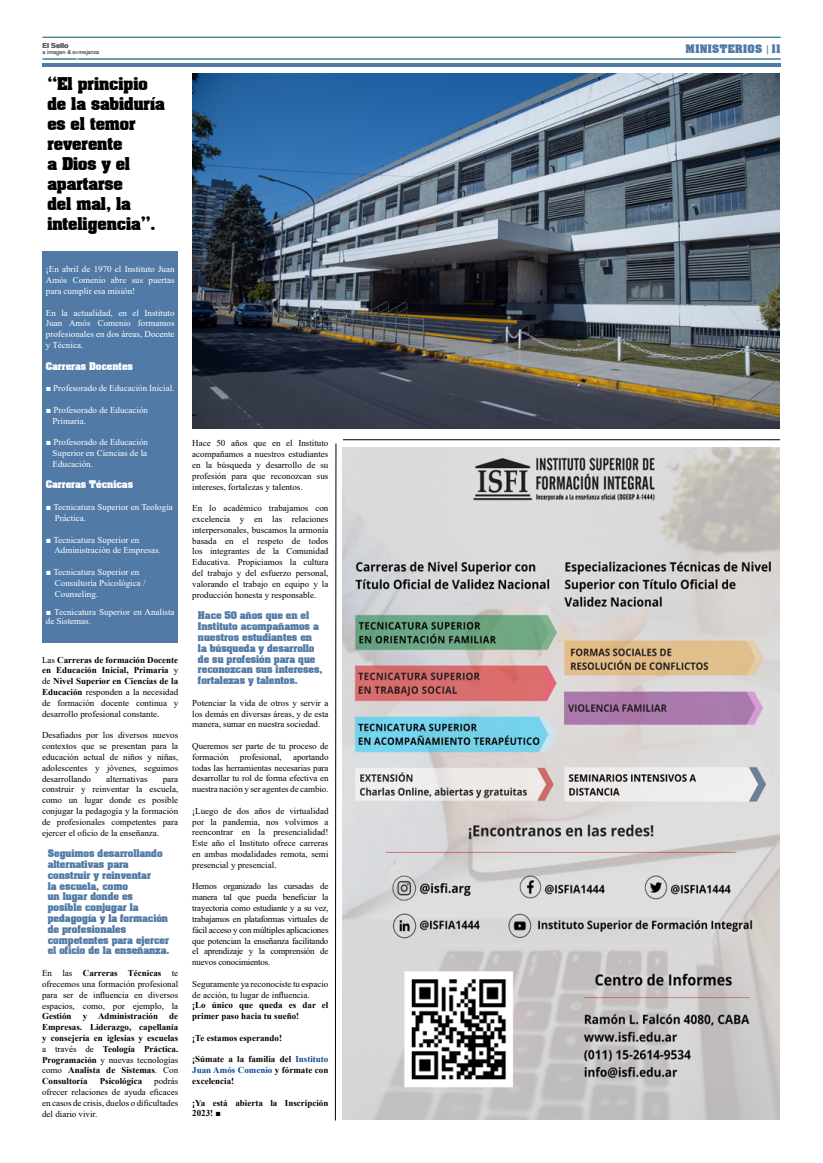
<style>
.page{position:relative;width:823px;height:1163px;background:#fff}
.page>*{position:absolute;margin:0;border:0;box-sizing:border-box;transform-origin:0 0}
.t1{font:700 15px/20px "Aaron";color:#000}
.t2{font:700 10px "Aaron";letter-spacing:.04em;color:#517aa7}
.t3{font:9px/10.8px "Times New Roman";color:#000;text-align:justify}
.t4{font:700 9px/10.8px "Times New Roman";color:#000;text-align:justify}
.t5{font:9px/10.8px "Times New Roman";color:#fff}
.t6{font:700 9px/10.8px "Aaron";color:#517aa7}
.t7{font:700 9px "Aaron";color:#fff}
.t8{font:700 7px "Akzidenz Grotesk BQ";color:#636466}
.t9{font:6px "Akzidenz Grotesk BQ Reg OK";color:#636466}
.s1{font-weight:400}
.s2{font-weight:700}
.s3{color:#0c489b}
.s4{font-family:"Akzidenz Grotesk BQ Reg OK";font-weight:400}
</style>
<div class="page">
<hr style="left:43px;top:59px;width:737px;height:1px;background:#517aa7">
<hr style="left:43px;top:37px;width:737px;height:1px;background:#517aa7">
<hr style="left:43px;top:63px;width:737px;height:4px;background:#517aa7">
<hr style="left:343px;top:439px;width:436px;height:1px;background:#000">
<svg style="left:334px;top:443px;width:2px;height:677px"></svg>
<img style="left:343px;top:447px;width:436px;height:672px">
<div style="left:43px;top:251px;width:135px;height:391px;background:#517aa7"></div>
<img style="left:192px;top:74px;width:587px;height:354px">
<p class="t8" style="left:43px;top:41px;width:27px">El Sello</p>
<p class="t9" style="left:43px;top:48px;width:58px">a imagen &amp; semejanza</p>
<h1 class="t1" style="left:47px;top:72px;width:119px">“El principio de la sabiduría es el temor reverente<br>a Dios y el apartarse<br>del mal, la inteligencia”.</h1>
<p class="t5" style="left:46px;top:263px;width:130px;text-align:justify">¡En abril de 1970 el Instituto Juan Amós Comenio abre sus puertas para cumplir esa misión!</p>
<p class="t5" style="left:46px;top:307px;width:130px;text-align:justify">En la actualidad, en el Instituto Juan Amós Comenio formamos profesionales en dos áreas, Docente y Técnica.</p>
<p class="t7" style="left:46px;top:358px;width:88px">Carreras Docentes</p>
<p class="t5" style="left:46px;top:382px;width:130px">■ Profesorado de Educación Inicial.</p>
<p class="t5" style="left:53px;top:404px;width:97px;text-indent:-7px">■ Profesorado de Educación<br>Primaria.</p>
<p class="t5" style="left:53px;top:436px;width:97px;text-align:justify;text-indent:-7px">■ Profesorado de Educación Superior en Ciencias de la Educación.</p>
<p class="t7" style="left:46px;top:477px;width:89px">Carreras Técnicas</p>
<p class="t5" style="left:55px;top:501px;width:119px;text-indent:-9px">■ Tecnicatura Superior en Teología<br>Práctica.</p>
<p class="t5" style="left:54px;top:533px;width:108px;text-indent:-9px">■ Tecnicatura Superior en<br>Administración de Empresas.</p>
<p class="t5" style="left:55px;top:566px;width:92px;text-indent:-9px">■ Tecnicatura Superior en<br>Consultoría Psicológica /<br>Counseling.</p>
<p class="t5" style="left:46px;top:606px;width:130px;line-height:9px">■ Tecnicatura Superior en Analista de Sistemas.</p>
<p class="t4" style="left:42px;top:654px;width:138px"><span class="s1">Las</span> Carreras de formación Docente en Educación Inicial, Primaria <span class="s1">y de</span> Nivel Superior en Ciencias de la Educación <span class="s1">responden a la necesidad de formación docente continua y desarrollo profesional constante.</span></p>
<p class="t3" style="left:42px;top:729px;width:138px">Desafiados por los diversos nuevos contextos que se presentan para la educación actual de niños y niñas, adolescentes y jóvenes, seguimos desarrollando</p>
<p class="t3" style="left:106px;top:772px;width:43px">alternativas</p>
<p class="t3" style="left:42px;top:772px;width:138px;text-indent:121px">para construir y reinventar la escuela, como un lugar donde es posible conjugar la pedagogía y la formación de profesionales competentes para ejercer el oficio de la enseñanza.</p>
<p class="t6" style="left:48px;top:847px;width:123px">Seguimos desarrollando alternativas para construir y reinventar<br>la escuela, como<br>un lugar donde es<br>posible conjugar la pedagogía y la formación de profesionales competentes para ejercer el oficio de la enseñanza.</p>
<p class="t3" style="left:42px;top:967px;width:138px">En las <span class="s2">Carreras Técnicas</span> te ofrecemos una formación profesional para ser de influencia en diversos espacios, como, por ejemplo, la</p>
<p class="t4" style="left:42px;top:1010px;width:138px">Gestión y Administración de Empresas. Liderazgo, capellanía y consejería en iglesias y escuelas <span class="s1">a través de</span> Teología Práctica.<br>Programación <span class="s1">y nuevas tecnologías como</span> Analista de Sistemas<span class="s1">. Con </span>Consultoría</p>
<p class="t3" style="left:42px;top:1075px;width:138px;text-indent:112px">podrás ofrecer relaciones de ayuda eficaces en casos de crisis, duelos o dificultades del diario vivir.</p>
<p class="t4" style="left:100px;top:1075px;width:44px">Psicológica</p>
<p class="t3" style="left:192px;top:437px;width:138px">Hace 50 años que en el Instituto acompañamos a nuestros estudiantes en la búsqueda y desarrollo de su profesión para que reconozcan sus intereses, fortalezas y talentos.</p>
<p class="t3" style="left:192px;top:502px;width:138px">En lo académico trabajamos con excelencia y en las relaciones interpersonales, buscamos la armonía basada en el respeto de todos los integrantes de la Comunidad Educativa. Propiciamos la cultura del trabajo y del esfuerzo personal, valorando el trabajo en equipo y la producción honesta y responsable.</p>
<p class="t6" style="left:198px;top:609px;width:126px">Hace 50 años que en el<br>Instituto acompañamos a nuestros estudiantes en la búsqueda y desarrollo de su profesión para que reconozcan sus intereses, fortalezas y talentos.</p>
<p class="t3" style="left:192px;top:697px;width:138px">Potenciar la vida de otros y servir a los demás en diversas áreas, y de esta manera, sumar en nuestra sociedad.</p>
<p class="t3" style="left:192px;top:740px;width:138px">Queremos ser parte de tu proceso de formación</p>
<p class="t3" style="left:192px;top:751px;width:138px;text-indent:101px">aportando todas las herramientas necesarias para desarrollar tu rol de forma efectiva en nuestra nación y ser agentes de cambio.</p>
<p class="t3" style="left:192px;top:805px;width:138px">¡Luego de dos años de virtualidad por la pandemia, nos volvimos a reencontrar en la presencialidad!<br>Este año el Instituto ofrece carreras en ambas modalidades remota, semi presencial y presencial.</p>
<p class="t3" style="left:192px;top:880px;width:138px">Hemos organizado las cursadas de manera tal que pueda beneficiar la trayectoria como estudiante y a su vez, trabajamos en plataformas virtuales de fácil acceso y con múltiples aplicaciones que potencian la enseñanza facilitando el aprendizaje y la comprensión de nuevos conocimientos.</p>
<p class="t3" style="left:192px;top:977px;width:138px">Seguramente ya reconociste tu espacio de acción, tu lugar de influencia.</p>
<p class="t4" style="left:192px;top:999px;width:138px">¡Lo único que queda es dar el primer paso hacia tu sueño!</p>
<p class="t4" style="left:192px;top:1031px;width:91px">¡Te estamos esperando!</p>
<p class="t4" style="left:192px;top:1053px;width:138px">¡Súmate a la familia del <span class="s3">Instituto Juan Amós Comenio</span> y fórmate con excelencia!</p>
<p class="t4" style="left:192px;top:1096px;width:138px">¡Ya está abierta la Inscripción<br>2023! <span class="s1">■</span></p>
<p class="t3" style="left:240px;top:751px;width:43px">profesional,</p>
<p class="t2" style="left:685px;top:40px;width:96px">MINISTERIOS <span class="s4">|</span> 11</p>
</div>
